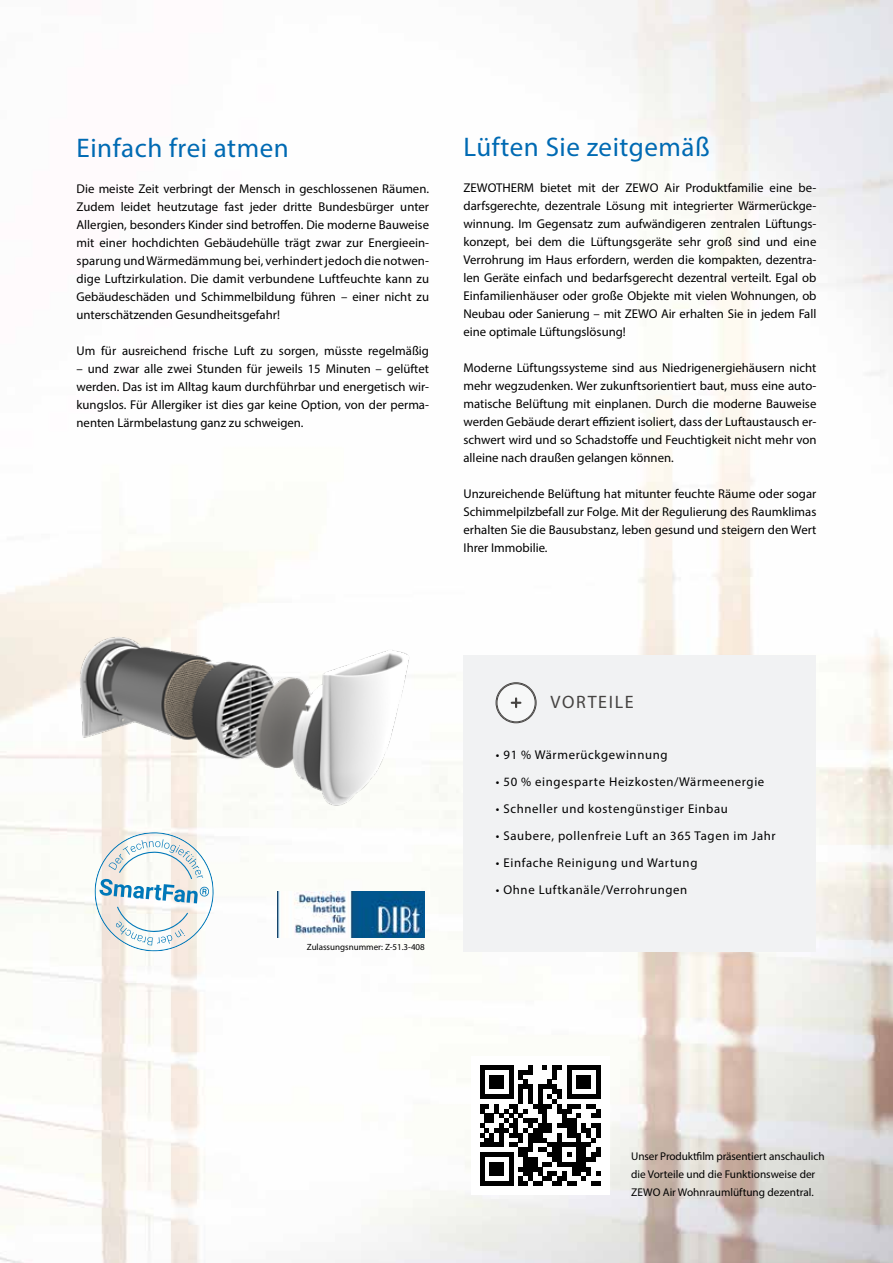
<style>
.page{position:relative;width:893px;height:1263px;background:#fff}
.page>*{position:absolute;margin:0;border:0;box-sizing:border-box;transform-origin:0 0}
.t1{font:27px "Myriad Pro";letter-spacing:.02em;color:#006ab3}
.t2{font:18px "Myriad Pro";letter-spacing:.09em;color:#454341}
.t3{font:600 15px "Myriad Pro";color:#000}
.t4{font:12.75px/18px "Myriad Pro";color:#000;text-align:justify}
.t5{font:12.75px "Myriad Pro";letter-spacing:.05em;color:#000}
.t6{font:11.25px/18px "Myriad Pro";color:#000}
.t7{font:9px "Myriad Pro";color:#000}
</style>
<div class="page">
<img style="left:0;top:0;width:893px;height:1263px">
<div style="left:471px;top:1057px;width:139px;height:138px;background:#fff"></div>
<svg style="left:480px;top:1065px;width:121px;height:121px"></svg>
<div style="left:463px;top:655px;width:353px;height:296px;background:#f1f2f3"></div>
<svg style="left:497px;top:683px;width:38px;height:39px"></svg>
<div style="left:496px;top:683px;width:40px;height:40px;border:1px solid #454341;border-radius:50%"></div>
<div style="left:497px;top:683px;width:38px;height:39px;border:1px solid #454341;border-radius:50%"></div>
<svg style="left:512px;top:698px;width:8px;height:9px"></svg>
<img style="left:53px;top:608px;width:372px;height:198px">
<img style="left:277px;top:892px;width:148px;height:45px">
<svg style="left:94px;top:832px;width:121px;height:120px"></svg>
<h1 class="t1" style="left:77px;top:132px;width:214px">Einfach frei atmen</h1>
<p class="t4" style="left:77px;top:180px;width:354px">Die meiste Zeit verbringt der Mensch in geschlossenen Räumen.<br>Zudem leidet heutzutage fast jeder dritte Bundesbürger unter Allergien, besonders Kinder sind betroffen. Die moderne Bauweise mit einer hochdichten Gebäudehülle trägt zwar zur Energieein&shy;sparung und Wärmedämmung bei, verhindert jedoch die notwen&shy;dige Luftzirkulation. Die damit verbundene Luftfeuchte kann zu Gebäudeschäden und Schimmelbildung führen – einer nicht zu unterschätzenden Gesundheitsgefahr!</p>
<p class="t4" style="left:77px;top:342px;width:354px">Um für ausreichend frische Luft zu sorgen, müsste regelmäßig</p>
<p class="t4" style="left:77px;top:360px;width:354px">– und zwar alle zwei Stunden für jeweils 15 Minuten – gelüftet werden. Das ist im Alltag kaum durchführbar und energetisch wir&shy;kungslos. Für Allergiker ist dies gar keine Option, von der perma&shy;nenten Lärmbelastung ganz zu schweigen.</p>
<h1 class="t1" style="left:463px;top:131px;width:248px">Lüften Sie zeitgemäß</h1>
<p class="t4" style="left:463px;top:179px;width:354px">ZEWOTHERM bietet mit der ZEWO Air Produktfamilie eine be&shy;darfsgerechte, dezentrale Lösung mit integrierter Wärmerückge&shy;winnung. Im Gegensatz zum aufwändigeren zentralen Lüftungs&shy;konzept, bei dem die Lüftungsgeräte sehr groß sind und eine Verrohrung im Haus erfordern, werden die kompakten, dezentra&shy;len Geräte einfach und bedarfsgerecht dezentral verteilt. Egal ob Einfamilienhäuser oder große Objekte mit vielen Wohnungen, ob Neubau oder Sanierung – mit ZEWO Air erhalten Sie in jedem Fall eine optimale Lüftungslösung!</p>
<p class="t4" style="left:463px;top:359px;width:354px">Moderne Lüftungssysteme sind aus Niedrigenergiehäusern nicht mehr wegzudenken. Wer zukunftsorientiert baut, muss eine auto&shy;matische Belüftung mit einplanen. Durch die moderne Bauweise werden Gebäude derart effizient isoliert, dass der Luftaustausch er&shy;schwert wird und so Schadstoffe und Feuchtigkeit nicht mehr von alleine nach draußen gelangen können.</p>
<p class="t4" style="left:463px;top:485px;width:354px">Unzureichende Belüftung hat mitunter feuchte Räume oder sogar Schimmelpilzbefall zur Folge. Mit der Regulierung des Raumklimas erhalten Sie die Bausubstanz, leben gesund und steigern den Wert Ihrer Immobilie.</p>
<p class="t7" style="left:307px;top:941px;width:120px">Zulassungsnummer: Z-51.3-408</p>
<h2 class="t2" style="left:551px;top:691px;width:85px">VORTEILE</h2>
<p class="t5" style="left:496px;top:747px;width:173px">• 91 % Wärmerückgewinnung</p>
<p class="t5" style="left:496px;top:774px;width:270px">• 50 % eingesparte Heizkosten/Wärmeenergie</p>
<p class="t5" style="left:496px;top:801px;width:234px">• Schneller und kostengünstiger Einbau</p>
<p class="t5" style="left:496px;top:828px;width:281px">• Saubere, pollenfreie Luft an 365 Tagen im Jahr</p>
<p class="t5" style="left:496px;top:855px;width:203px">• Einfache Reinigung und Wartung</p>
<p class="t5" style="left:496px;top:882px;width:193px">• Ohne Luftkanäle/Verrohrungen</p>
<p class="t6" style="left:631px;top:1147px;width:195px">Unser Produktfilm präsentiert anschaulich die Vorteile und die Funktionsweise der<br>ZEWO Air Wohnraumlüftung dezentral.</p>
<p class="t3" style="left:808px;top:1187px;width:10px">5</p>
</div>
